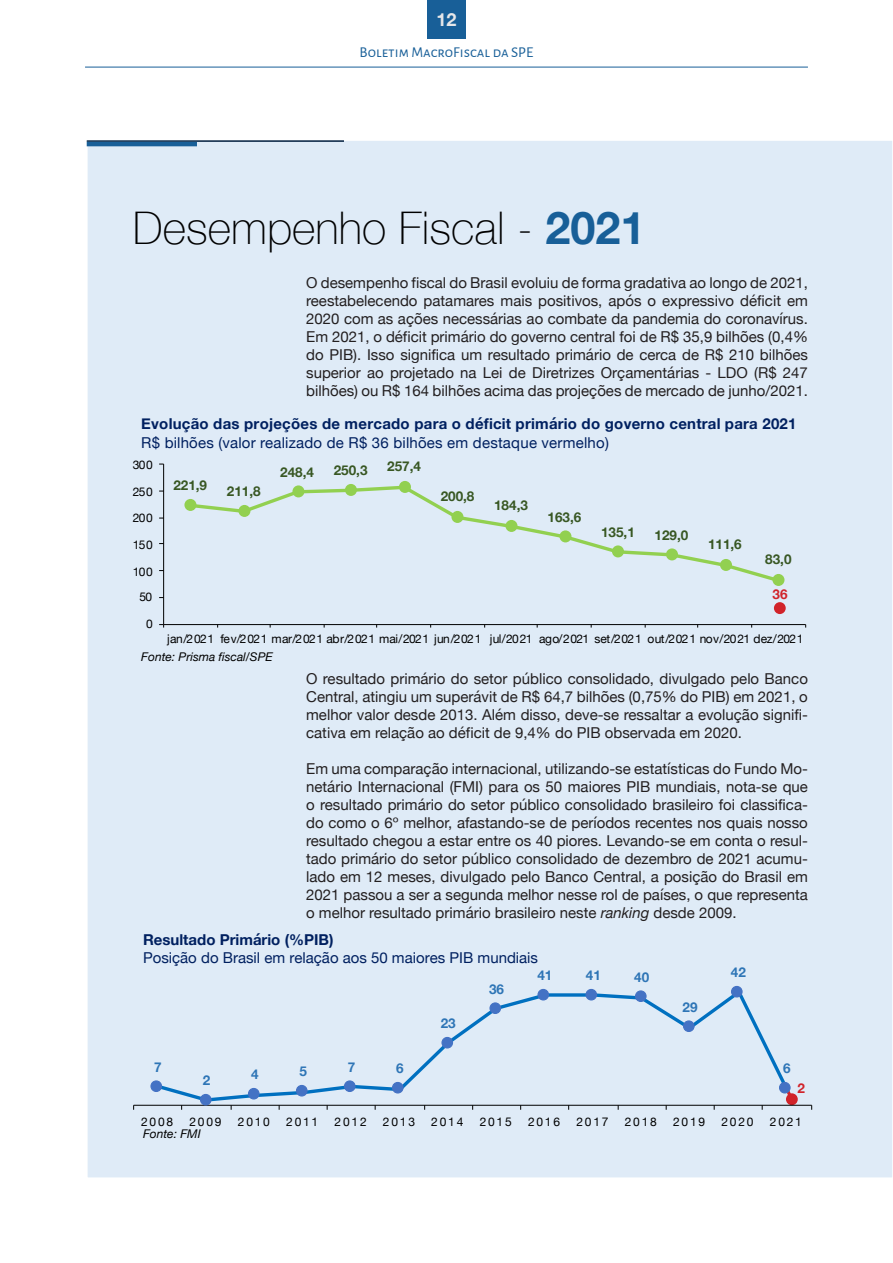
<style>
.page{position:relative;width:893px;height:1263px;background:#fff}
.page>*{position:absolute;margin:0;border:0;box-sizing:border-box;transform-origin:0 0}
.t1{font:100 45px "Helvetica Neue";color:#000}
.t2{font:700 18px "Helvetica Neue";color:#e6e7e9}
.t3{font:15px/18px "Helvetica Neue";color:#231f20;text-align:justify}
.t4{font:700 15px/19.5px "Helvetica Neue";letter-spacing:.015em;color:#002060}
.t5{font:15px/18px "Helvetica Neue";color:#002060}
.t6{font:15px "Alegreya Sans SC";color:#185f98}
.t7{font:700 13.5px "Helvetica Neue";color:#385723}
.t8{font:700 13.5px "Helvetica Neue";color:#2e75b6}
.Subtítulos__Novo{font:700 13.5px "Helvetica Neue";color:#d1232a}
.t9{font:12px/18px "Helvetica Neue";letter-spacing:.01em;color:#000}
.t10{font:12px "Helvetica Neue";letter-spacing:.07em;color:#000}
.t11{font:italic 12px "Helvetica Neue";color:#000}
.s1{font-weight:700;color:#185f98}
.s2{font-weight:400}
.s3{font-style:italic}
.s4{font-weight:700}
</style>
<div class="page">
<div style="left:427px;top:0;width:39px;height:39px;background:#185f98"></div>
<hr style="left:85px;top:67px;width:723px;height:1px;background:#185f98">
<div style="left:87px;top:140px;width:806px;height:1038px;background:#dfebf7"></div>
<hr style="left:87px;top:140px;width:257px;height:2px;background:#001e3d">
<hr style="left:87px;top:142px;width:110px;height:4px;background:#185f98">
<svg style="left:892px;top:140px;width:1px;height:1038px"></svg>
<hr style="left:163px;top:464px;width:1px;height:161px;background:#000">
<hr style="left:164px;top:624px;width:642px;height:1px;background:#000">
<svg style="left:159px;top:624px;width:5px;height:4px"></svg>
<svg style="left:187px;top:484px;width:595px;height:97px"></svg>
<div style="left:184px;top:499px;width:12px;height:12px;background:#92d050;border-radius:50%"></div>
<div style="left:238px;top:505px;width:12px;height:12px;background:#92d050;border-radius:50%"></div>
<div style="left:292px;top:485px;width:12px;height:12px;background:#92d050;border-radius:50%"></div>
<div style="left:345px;top:484px;width:12px;height:12px;background:#92d050;border-radius:50%"></div>
<div style="left:399px;top:481px;width:12px;height:12px;background:#92d050;border-radius:50%"></div>
<div style="left:451px;top:511px;width:12px;height:12px;background:#92d050;border-radius:50%"></div>
<div style="left:505px;top:520px;width:12px;height:12px;background:#92d050;border-radius:50%"></div>
<div style="left:559px;top:530px;width:12px;height:12px;background:#92d050;border-radius:50%"></div>
<div style="left:612px;top:545px;width:12px;height:12px;background:#92d050;border-radius:50%"></div>
<div style="left:666px;top:548px;width:12px;height:12px;background:#92d050;border-radius:50%"></div>
<div style="left:720px;top:559px;width:12px;height:12px;background:#92d050;border-radius:50%"></div>
<div style="left:772px;top:574px;width:12px;height:12px;background:#92d050;border-radius:50%"></div>
<div style="left:774px;top:602px;width:12px;height:12px;background:#d1232a;border-radius:50%"></div>
<div style="left:786px;top:1093px;width:12px;height:12px;background:#d1232a;border-radius:50%"></div>
<hr style="left:134px;top:1105px;width:678px;height:1px;background:#000">
<svg style="left:158px;top:987px;width:633px;height:116px"></svg>
<div style="left:151px;top:1081px;width:10px;height:10px;background:#4472c4;border-radius:50%"></div>
<div style="left:150px;top:1080px;width:12px;height:12px;border:1px solid #4472c4;border-radius:50%"></div>
<div style="left:200px;top:1094px;width:11px;height:11px;background:#4472c4;border-radius:50%"></div>
<div style="left:200px;top:1094px;width:12px;height:11px;border:1px solid #4472c4;border-radius:50%"></div>
<div style="left:248px;top:1088px;width:11px;height:11px;background:#4472c4;border-radius:50%"></div>
<div style="left:248px;top:1088px;width:12px;height:11px;border:1px solid #4472c4;border-radius:50%"></div>
<div style="left:296px;top:1085px;width:11px;height:11px;background:#4472c4;border-radius:50%"></div>
<div style="left:296px;top:1085px;width:12px;height:11px;border:1px solid #4472c4;border-radius:50%"></div>
<div style="left:344px;top:1081px;width:11px;height:10px;background:#4472c4;border-radius:50%"></div>
<div style="left:344px;top:1080px;width:12px;height:12px;border:1px solid #4472c4;border-radius:50%"></div>
<div style="left:392px;top:1082px;width:11px;height:11px;background:#4472c4;border-radius:50%"></div>
<div style="left:392px;top:1082px;width:12px;height:11px;border:1px solid #4472c4;border-radius:50%"></div>
<div style="left:442px;top:1037px;width:10px;height:11px;background:#4472c4;border-radius:50%"></div>
<div style="left:441px;top:1037px;width:12px;height:11px;border:1px solid #4472c4;border-radius:50%"></div>
<div style="left:490px;top:1003px;width:10px;height:10px;background:#4472c4;border-radius:50%"></div>
<div style="left:489px;top:1002px;width:12px;height:12px;border:1px solid #4472c4;border-radius:50%"></div>
<div style="left:538px;top:989px;width:10px;height:11px;background:#4472c4;border-radius:50%"></div>
<div style="left:537px;top:989px;width:12px;height:11px;border:1px solid #4472c4;border-radius:50%"></div>
<div style="left:586px;top:989px;width:10px;height:11px;background:#4472c4;border-radius:50%"></div>
<div style="left:585px;top:989px;width:12px;height:11px;border:1px solid #4472c4;border-radius:50%"></div>
<div style="left:635px;top:991px;width:11px;height:10px;background:#4472c4;border-radius:50%"></div>
<div style="left:635px;top:990px;width:12px;height:12px;border:1px solid #4472c4;border-radius:50%"></div>
<div style="left:683px;top:1021px;width:11px;height:10px;background:#4472c4;border-radius:50%"></div>
<div style="left:683px;top:1020px;width:12px;height:12px;border:1px solid #4472c4;border-radius:50%"></div>
<div style="left:731px;top:986px;width:11px;height:11px;background:#4472c4;border-radius:50%"></div>
<div style="left:731px;top:986px;width:12px;height:11px;border:1px solid #4472c4;border-radius:50%"></div>
<div style="left:779px;top:1082px;width:11px;height:11px;background:#4472c4;border-radius:50%"></div>
<div style="left:779px;top:1082px;width:12px;height:11px;border:1px solid #4472c4;border-radius:50%"></div>
<p class="t2" style="left:436px;top:5px;width:22px">12</p>
<p class="t6" style="left:360px;top:42px;width:175px">Boletim MacroFiscal da SPE</p>
<p class="t1" style="left:133px;top:194px;width:514px">Desempenho Fiscal - <span class="s1">2021</span></p>
<p class="t3" style="left:306px;top:275px;width:503px">O desempenho fiscal do Brasil evoluiu de forma gradativa ao longo de 2021, reestabelecendo patamares mais positivos, após o expressivo déficit em 2020 com as ações necessárias ao combate da pandemia do coronavírus.<br>Em 2021, o déficit primário do governo central foi de R$ 35,9 bilhões (0,4% do PIB). Isso significa um resultado primário de cerca de R$ 210 bilhões superior ao projetado na Lei de Diretrizes Orçamentárias - LDO (R$ 247 bilhões) ou R$ 164 bilhões acima das projeções de mercado de junho/2021.</p>
<p class="t4" style="left:141px;top:414px;width:657px">Evolução das projeções de mercado para o déficit primário do governo central para 2021<br><span class="s2">R$ bilhões (valor realizado de R$ 36 bilhões em destaque vermelho)</span></p>
<p class="t10" style="left:133px;top:456px;width:22px">300</p>
<p class="t10" style="left:133px;top:483px;width:22px">250</p>
<p class="t10" style="left:133px;top:509px;width:22px">200</p>
<p class="t7" style="left:173px;top:475px;width:35px">221,9</p>
<p class="t7" style="left:227px;top:481px;width:35px">211,8</p>
<p class="t7" style="left:280px;top:461px;width:35px">248,4</p>
<p class="t7" style="left:334px;top:460px;width:35px">250,3</p>
<p class="t7" style="left:387px;top:455px;width:35px">257,4</p>
<p class="t7" style="left:441px;top:485px;width:35px">200,8</p>
<p class="t7" style="left:494px;top:494px;width:35px">184,3</p>
<p class="t7" style="left:548px;top:506px;width:35px">163,6</p>
<p class="t10" style="left:133px;top:536px;width:22px">150</p>
<p class="t7" style="left:601px;top:521px;width:35px">135,1</p>
<p class="t7" style="left:654px;top:524px;width:35px">129,0</p>
<p class="t7" style="left:708px;top:533px;width:35px">111,6</p>
<p class="t10" style="left:133px;top:563px;width:22px">100</p>
<p class="t7" style="left:765px;top:548px;width:28px">83,0</p>
<p class="t10" style="left:139px;top:588px;width:14px">50</p>
<p class="Subtítulos__Novo" style="left:773px;top:584px;width:17px">36</p>
<p class="t10" style="left:146px;top:615px;width:8px">0</p>
<p class="t9" style="left:141px;top:631px;width:664px;text-indent:26px">jan/2021 fev/2021 mar/2021 abr/2021 mai/2021 jun/2021 jul/2021 ago/2021 set/2021 out/2021 nov/2021 dez/2021<br><span class="s3">Fonte: Prisma fiscal/SPE</span></p>
<p class="t3" style="left:306px;top:671px;width:503px">O resultado primário do setor público consolidado, divulgado pelo Banco Central, atingiu um superávit de R$ 64,7 bilhões (0,75% do PIB) em 2021, o melhor valor desde 2013. Além disso, deve-se ressaltar a evolução signifi&shy;cativa em relação ao déficit de 9,4% do PIB observada em 2020.</p>
<p class="t3" style="left:306px;top:761px;width:503px">Em uma comparação internacional, utilizando-se estatísticas do Fundo Mo&shy;netário Internacional (FMI) para os 50 maiores PIB mundiais, nota-se que o resultado primário do setor público consolidado brasileiro foi classifica&shy;do como o 6º melhor, afastando-se de períodos recentes nos quais nosso resultado chegou a estar entre os 40 piores. Levando-se em conta o resul&shy;tado primário do setor público consolidado de dezembro de 2021 acumu&shy;lado em 12 meses, divulgado pelo Banco Central, a posição do Brasil em 2021 passou a ser a segunda melhor nesse rol de países, o que representa o melhor resultado primário brasileiro neste <span class="s3">ranking</span> desde 2009.</p>
<p class="t5" style="left:143px;top:932px;width:397px"><span class="s4">Resultado Primário (%PIB)<br></span>Posição do Brasil em relação aos 50 maiores PIB mundiais</p>
<p class="t8" style="left:154px;top:1056px;width:9px">7</p>
<p class="t8" style="left:203px;top:1069px;width:9px">2</p>
<p class="t8" style="left:251px;top:1063px;width:9px">4</p>
<p class="t8" style="left:299px;top:1060px;width:9px">5</p>
<p class="t8" style="left:348px;top:1056px;width:9px">7</p>
<p class="t8" style="left:396px;top:1057px;width:9px">6</p>
<p class="t8" style="left:441px;top:1012px;width:17px">23</p>
<p class="t8" style="left:489px;top:978px;width:17px">36</p>
<p class="t8" style="left:537px;top:964px;width:17px">41</p>
<p class="t8" style="left:586px;top:964px;width:17px">41</p>
<p class="t8" style="left:634px;top:966px;width:17px">40</p>
<p class="t8" style="left:682px;top:996px;width:17px">29</p>
<p class="t8" style="left:731px;top:961px;width:17px">42</p>
<p class="t8" style="left:783px;top:1057px;width:9px">6</p>
<p class="Subtítulos__Novo" style="left:798px;top:1077px;width:9px">2</p>
<p class="t10" style="left:141px;top:1112px;width:34px">2008</p>
<p class="t10" style="left:189px;top:1112px;width:34px">2009</p>
<p class="t10" style="left:238px;top:1112px;width:34px">2010</p>
<p class="t10" style="left:286px;top:1112px;width:34px">2011</p>
<p class="t10" style="left:335px;top:1112px;width:34px">2012</p>
<p class="t10" style="left:383px;top:1112px;width:34px">2013</p>
<p class="t10" style="left:431px;top:1112px;width:34px">2014</p>
<p class="t10" style="left:480px;top:1112px;width:34px">2015</p>
<p class="t10" style="left:528px;top:1112px;width:34px">2016</p>
<p class="t10" style="left:576px;top:1112px;width:34px">2017</p>
<p class="t10" style="left:625px;top:1112px;width:34px">2018</p>
<p class="t10" style="left:673px;top:1112px;width:34px">2019</p>
<p class="t10" style="left:721px;top:1112px;width:34px">2020</p>
<p class="t10" style="left:770px;top:1112px;width:34px">2021</p>
<p class="t11" style="left:143px;top:1124px;width:59px">Fonte: FMI</p>
</div>
